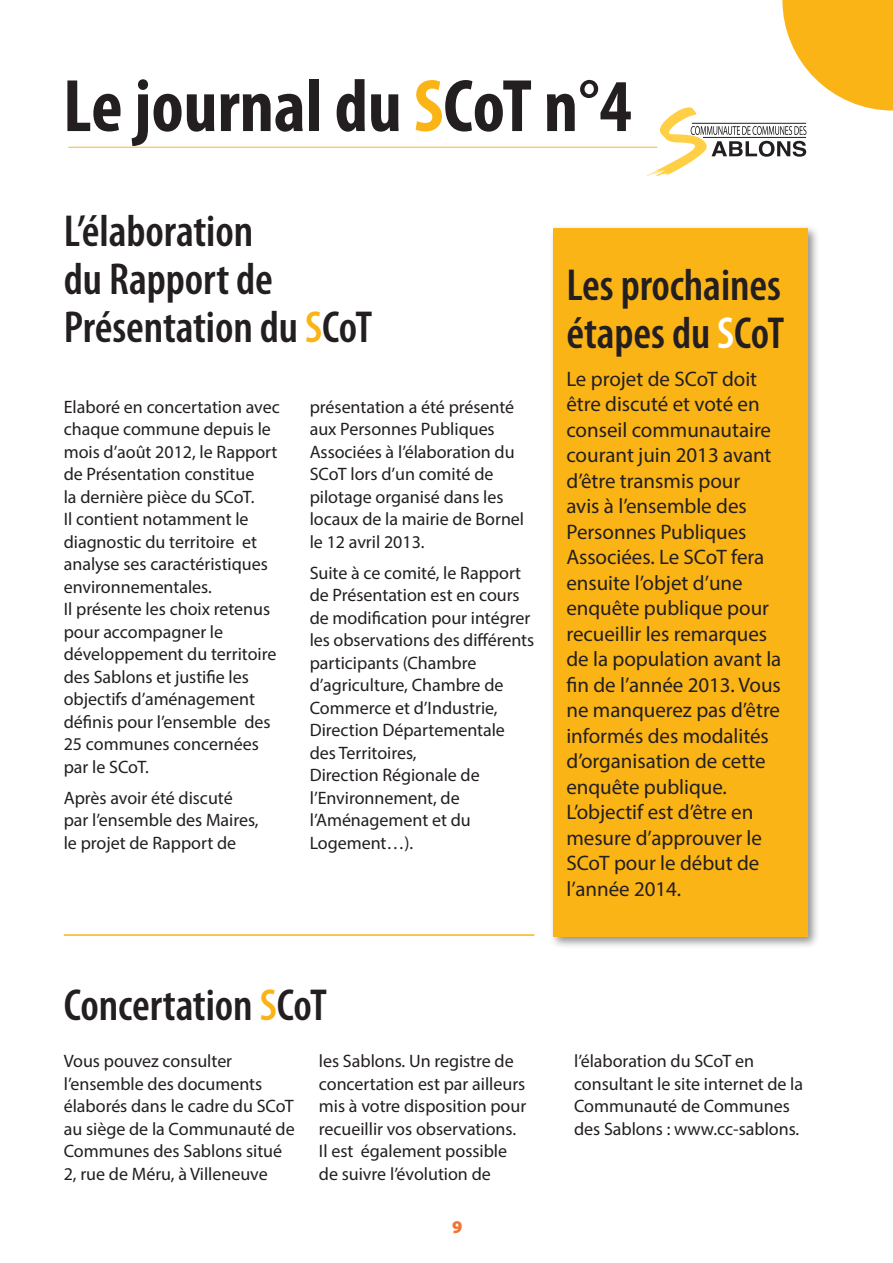
<style>
.page{position:relative;width:893px;height:1263px;background:#fff}
.page>*{position:absolute;margin:0;border:0;box-sizing:border-box;transform-origin:0 0}
.t1{font:700 condensed 75px "Myriad Pro";color:#231f20}
.t2{font:600 condensed 45px/48px "Myriad Pro";color:#231f20}
.t3{font:21px/25.5px "Myriad Pro";color:#231f20}
.t4{font:18px/22.5px "Myriad Pro";color:#231f20}
.t5{font:900 18px "Myriad Pro";color:#f37334}
.s1{color:#fbb416}
.s2{color:#fff}
</style>
<div class="page">
<hr style="left:68px;top:147px;width:589px;height:1px;background:#febe3e">
<svg style="left:647px;top:0;width:246px;height:176px"></svg>
<div style="left:550px;top:224px;width:270px;height:725px;background:#231f20;opacity:.5"></div>
<div style="left:554px;top:228px;width:254px;height:709px;background:#fbb416"></div>
<hr style="left:64px;top:934px;width:470px;height:2px;background:#fbb416">
<p class="t1" style="left:63px;top:59px;width:570px">Le journal du <span class="s1">S</span>CoT n°4</p>
<p class="t2" style="left:64px;top:208px;width:310px">L’élaboration<br>du Rapport de<br>Présentation du <span class="s1">S</span>CoT</p>
<p class="t4" style="left:64px;top:395px;width:217px">Elaboré en concertation avec chaque commune depuis le mois d’août 2012, le Rapport de Présentation constitue<br>la dernière pièce du SCoT.<br>Il contient notamment le diagnostic du territoire et analyse ses caractéristiques environnementales.<br>Il présente les choix retenus pour accompagner le développement du territoire des Sablons et justifie les objectifs d’aménagement définis pour l’ensemble des<br>25 communes concernées par le SCoT.</p>
<p class="t4" style="left:64px;top:786px;width:196px">Après avoir été discuté par l’ensemble des Maires, le projet de Rapport de</p>
<p class="t4" style="left:310px;top:395px;width:216px">présentation a été présenté aux Personnes Publiques<br>Associées à l’élaboration du<br>SCoT lors d’un comité de pilotage organisé dans les locaux de la mairie de Bornel le 12 avril 2013.</p>
<p class="t4" style="left:310px;top:561px;width:226px">Suite à ce comité, le Rapport de Présentation est en cours de modification pour intégrer les observations des différents participants (Chambre d’agriculture, Chambre de<br>Commerce et d’Industrie,<br>Direction Départementale des Territoires,<br>Direction Régionale de l’Environnement, de l’Aménagement et du<br>Logement…).</p>
<p class="t2" style="left:566px;top:261px;width:220px">Les prochaines étapes du <span class="s2">S</span>CoT</p>
<p class="t3" style="left:566px;top:366px;width:216px">Le projet de SCoT doit être discuté et voté en conseil communautaire courant juin 2013 avant d’être transmis pour<br>avis à l’ensemble des<br>Personnes Publiques<br>Associées. Le SCoT fera ensuite l’objet d’une enquête publique pour recueillir les remarques de la population avant la fin de l’année 2013. Vous ne manquerez pas d’être informés des modalités d’organisation de cette enquête publique.<br>L’objectif est d’être en mesure d’approuver le<br>SCoT pour le début de l’année 2014.</p>
<p class="t2" style="left:64px;top:982px;width:265px">Concertation <span class="s1">S</span>CoT</p>
<p class="t4" style="left:64px;top:1049px;width:232px">Vous pouvez consulter l’ensemble des documents élaborés dans le cadre du SCoT au siège de la Communauté de<br>Communes des Sablons situé<br>2, rue de Méru, à Villeneuve</p>
<p class="t4" style="left:319px;top:1049px;width:209px">les Sablons. Un registre de concertation est par ailleurs mis à votre disposition pour recueillir vos observations.<br>Il est également possible de suivre l’évolution de</p>
<p class="t4" style="left:574px;top:1049px;width:231px">l’élaboration du SCoT en consultant le site internet de la<br>Communauté de Communes des Sablons : www.cc-sablons.</p>
<p class="t5" style="left:452px;top:1216px;width:12px">9</p>
</div>
